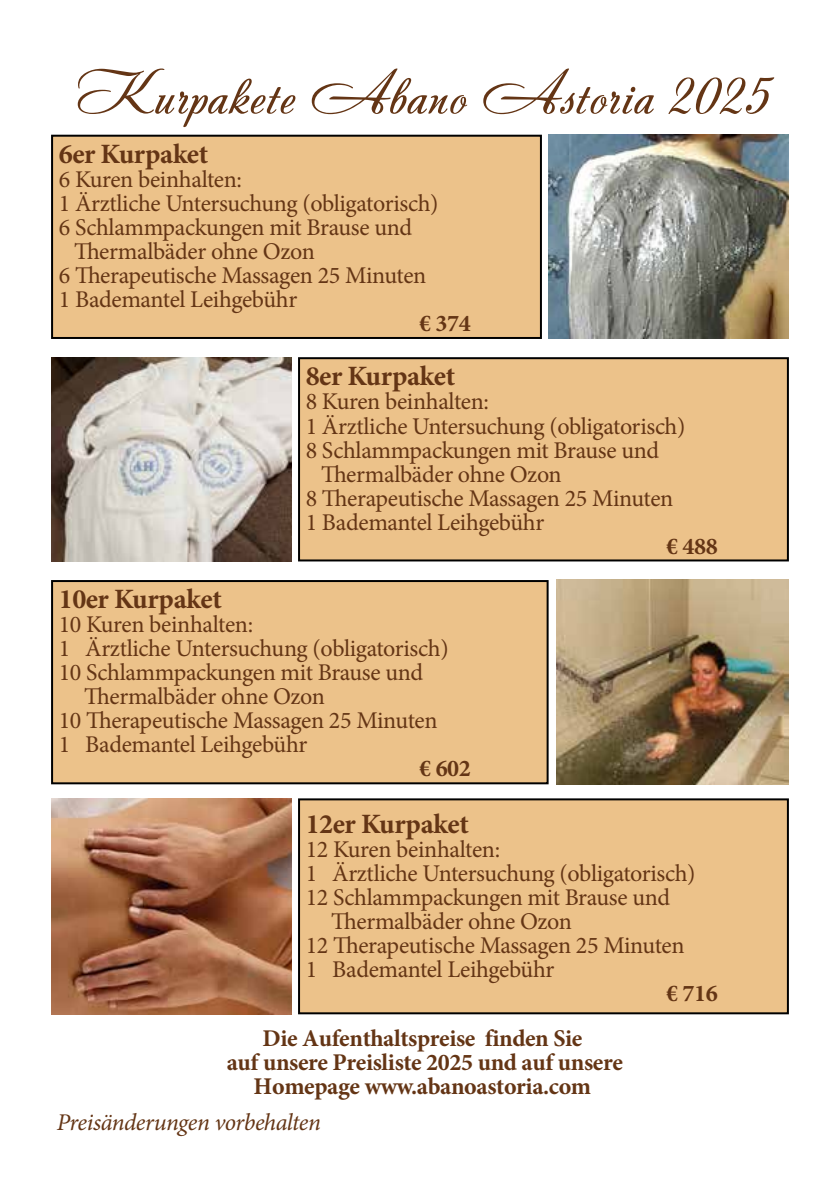
<style>
.page{position:relative;width:840px;height:1191px;background:#fff}
.page>*{position:absolute;margin:0;border:0;box-sizing:border-box;transform-origin:0 0}
.t1{font:60px "Andantinoscript";color:#643515}
.t2{font:700 28px "Minion Pro";letter-spacing:-.015em;color:#643515}
.t3{font:24px "Minion Pro";letter-spacing:-.02em;color:#643515}
.t4{font:700 24px/24px "Minion Pro";letter-spacing:-.015em;color:#643515;text-align:center}
.t5{font:italic 24px "Minion Pro";letter-spacing:-.02em;color:#643515}
</style>
<div class="page">
<div style="left:52px;top:136px;width:488px;height:202px;background:#ecc28a"></div>
<div style="left:51px;top:135px;width:490px;height:204px;border:2px solid #000"></div>
<div style="left:299px;top:358px;width:488px;height:202px;background:#ecc28a"></div>
<div style="left:298px;top:357px;width:490px;height:204px;border:2px solid #000"></div>
<div style="left:52px;top:581px;width:495px;height:202px;background:#ecc28a"></div>
<div style="left:51px;top:580px;width:497px;height:204px;border:2px solid #000"></div>
<div style="left:299px;top:799px;width:488px;height:214px;background:#ecc28a"></div>
<div style="left:298px;top:798px;width:490px;height:216px;border:2px solid #000"></div>
<img style="left:548px;top:135px;width:240px;height:204px">
<img style="left:556px;top:579px;width:232px;height:205px">
<img style="left:51px;top:357px;width:240px;height:204px">
<img style="left:51px;top:798px;width:240px;height:216px">
<h1 class="t1" style="left:75px;top:55px;width:695px">Kurpakete Abano Astoria 2025</h1>
<p class="t2" style="left:59px;top:134px;width:151px">6er Kurpaket</p>
<p class="t3" style="left:59px;top:163px;width:185px">6 Kuren beinhalten:</p>
<p class="t3" style="left:59px;top:187px;width:381px">1 Ärztliche Untersuchung (obligatorisch)</p>
<p class="t3" style="left:59px;top:211px;width:354px">6 Schlammpackungen mit Brause und</p>
<p class="t3" style="left:74px;top:235px;width:242px">Thermalbäder ohne Ozon</p>
<p class="t3" style="left:59px;top:259px;width:369px">6 Therapeutische Massagen 25 Minuten</p>
<p class="t3" style="left:59px;top:283px;width:240px">1 Bademantel Leihgebühr</p>
<p class="t4" style="left:419px;top:311px;width:53px">€ 374</p>
<p class="t2" style="left:305px;top:357px;width:151px">8er Kurpaket</p>
<p class="t3" style="left:305px;top:386px;width:185px">8 Kuren beinhalten:</p>
<p class="t3" style="left:305px;top:410px;width:381px">1 Ärztliche Untersuchung (obligatorisch)</p>
<p class="t3" style="left:305px;top:434px;width:354px">8 Schlammpackungen mit Brause und</p>
<p class="t3" style="left:321px;top:458px;width:242px">Thermalbäder ohne Ozon</p>
<p class="t3" style="left:305px;top:482px;width:369px">8 Therapeutische Massagen 25 Minuten</p>
<p class="t3" style="left:305px;top:506px;width:240px">1 Bademantel Leihgebühr</p>
<p class="t4" style="left:665px;top:533px;width:53px">€ 488</p>
<p class="t2" style="left:59px;top:579px;width:165px">10er Kurpaket</p>
<p class="t3" style="left:59px;top:608px;width:196px">10 Kuren beinhalten:</p>
<p class="t3" style="left:59px;top:632px;width:391px">1 Ärztliche Untersuchung (obligatorisch)</p>
<p class="t3" style="left:59px;top:656px;width:366px">10 Schlammpackungen mit Brause und</p>
<p class="t3" style="left:84px;top:680px;width:242px">Thermalbäder ohne Ozon</p>
<p class="t3" style="left:59px;top:704px;width:380px">10 Therapeutische Massagen 25 Minuten</p>
<p class="t3" style="left:59px;top:728px;width:250px">1 Bademantel Leihgebühr</p>
<p class="t4" style="left:419px;top:756px;width:53px">€ 602</p>
<p class="t2" style="left:305px;top:804px;width:165px">12er Kurpaket</p>
<p class="t3" style="left:305px;top:832px;width:196px">12 Kuren beinhalten:</p>
<p class="t3" style="left:305px;top:856px;width:391px">1 Ärztliche Untersuchung (obligatorisch)</p>
<p class="t3" style="left:305px;top:880px;width:366px">12 Schlammpackungen mit Brause und</p>
<p class="t3" style="left:331px;top:904px;width:242px">Thermalbäder ohne Ozon</p>
<p class="t3" style="left:305px;top:928px;width:380px">12 Therapeutische Massagen 25 Minuten</p>
<p class="t3" style="left:305px;top:952px;width:250px">1 Bademantel Leihgebühr</p>
<p class="t4" style="left:665px;top:980px;width:53px">€ 716</p>
<p class="t4" style="left:227px;top:1026px;width:397px">Die Aufenthaltspreise finden Sie<br>auf unsere Preisliste 2025 und auf unsere<br>Homepage www.abanoastoria.com</p>
<p class="t5" style="left:57px;top:1105px;width:265px">Preisänderungen vorbehalten</p>
</div>
